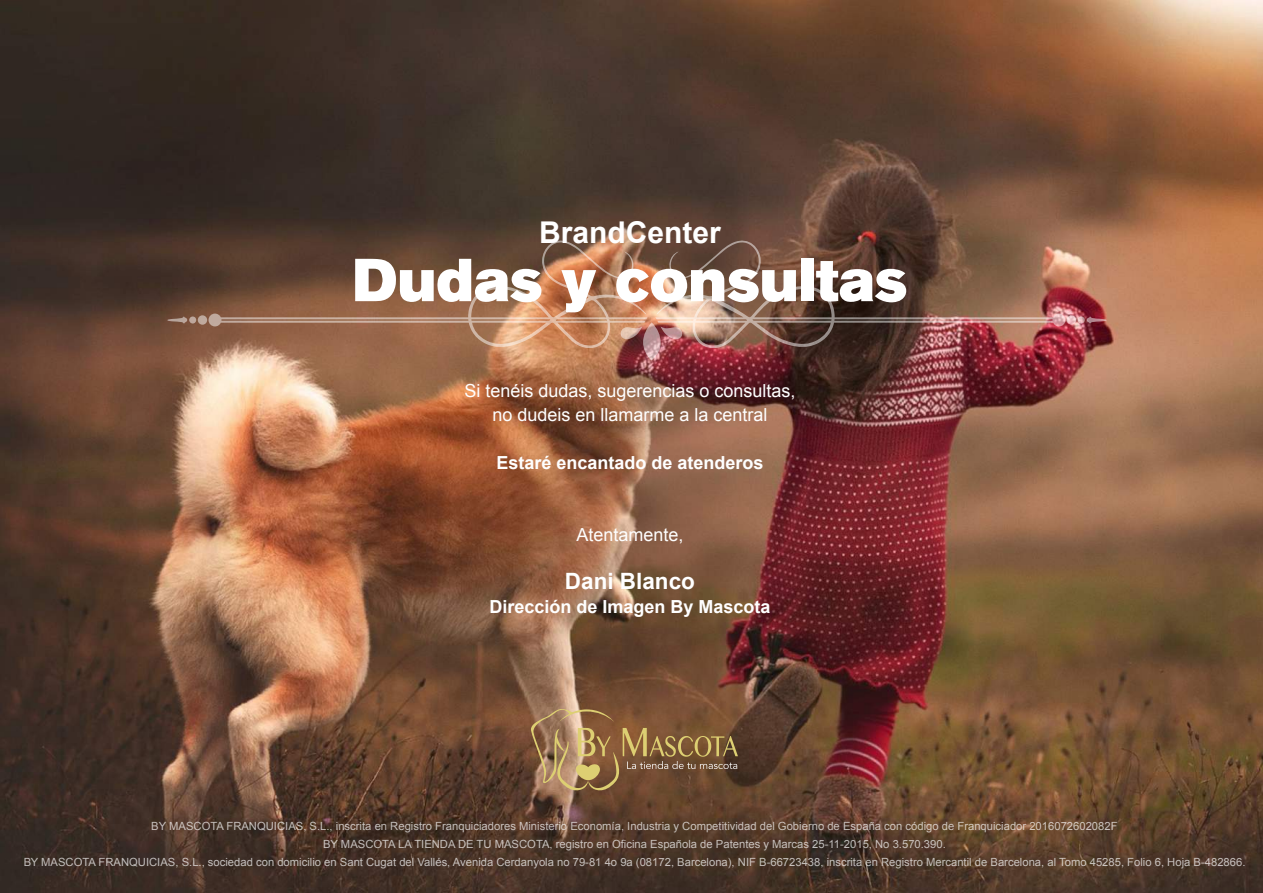
<style>
.page{position:relative;width:1263px;height:893px;background:#fff}
.page>*{position:absolute;margin:0;border:0;box-sizing:border-box;transform-origin:0 0}
.t1{font:60px "Akzidenz Grotesk BQ Super";color:#fff}
.t2{font:700 30px "Arial";color:#fff}
.t3{font:700 22.5px "Arial";color:#fff}
.t4{font:18px/24px "Arial";color:#fff;text-align:center}
.t5{font:700 18px "Arial";color:#fff}
.t6{font:11.25px/18px "Arial";color:#fff;text-align:center}
</style>
<div class="page">
<img style="left:0;top:0;width:1263px;height:893px">
<svg style="left:531px;top:709px;width:207px;height:85px;background:#8c6946"></svg>
<svg style="left:1067px;top:315px;width:9px;height:10px"></svg>
<svg style="left:1078px;top:316px;width:7px;height:8px"></svg>
<svg style="left:1087px;top:316px;width:19px;height:7px"></svg>
<svg style="left:209px;top:241px;width:411px;height:110px;background:#8f644a"></svg>
<img style="left:620px;top:241px;width:445px;height:119px">
<svg style="left:198px;top:315px;width:9px;height:10px"></svg>
<svg style="left:189px;top:316px;width:7px;height:8px"></svg>
<svg style="left:167px;top:316px;width:20px;height:7px"></svg>
<h2 class="t2" style="left:539px;top:212px;width:183px">BrandCenter</h2>
<h1 class="t1" style="left:353px;top:245px;width:556px">Dudas y consultas</h1>
<h3 class="t4" style="left:464px;top:379px;width:333px">Si tenéis dudas, sugerencias o consultas, no dudeis en llamarme a la central</h3>
<h3 class="t5" style="left:496px;top:451px;width:269px">Estaré encantado de atenderos</h3>
<h3 class="t4" style="left:576px;top:523px;width:109px">Atentamente,</h3>
<h3 class="t3" style="left:565px;top:566px;width:132px">Dani Blanco</h3>
<h3 class="t5" style="left:489px;top:595px;width:283px">Dirección de Imagen By Mascota</h3>
<p class="t6" style="left:23px;top:817px;width:1224px">BY MASCOTA FRANQUICIAS, S.L., inscrita en Registro Franquiciadores Ministerio Economía, Industria y Competitividad del Gobierno de España con código de Franquiciador 2016072602082F<br>BY MASCOTA LA TIENDA DE TU MASCOTA, registro en Oficina Española de Patentes y Marcas 25-11-2015, No 3.570.390.<br>BY MASCOTA FRANQUICIAS, S.L., sociedad con domicilio en Sant Cugat del Vallés, Avenida Cerdanyola no 79-81 4o 9a (08172, Barcelona), NIF B-66723438, inscrita en Registro Mercantil de Barcelona, al Tomo 45285, Folio 6, Hoja B-482866.</p>
</div>
